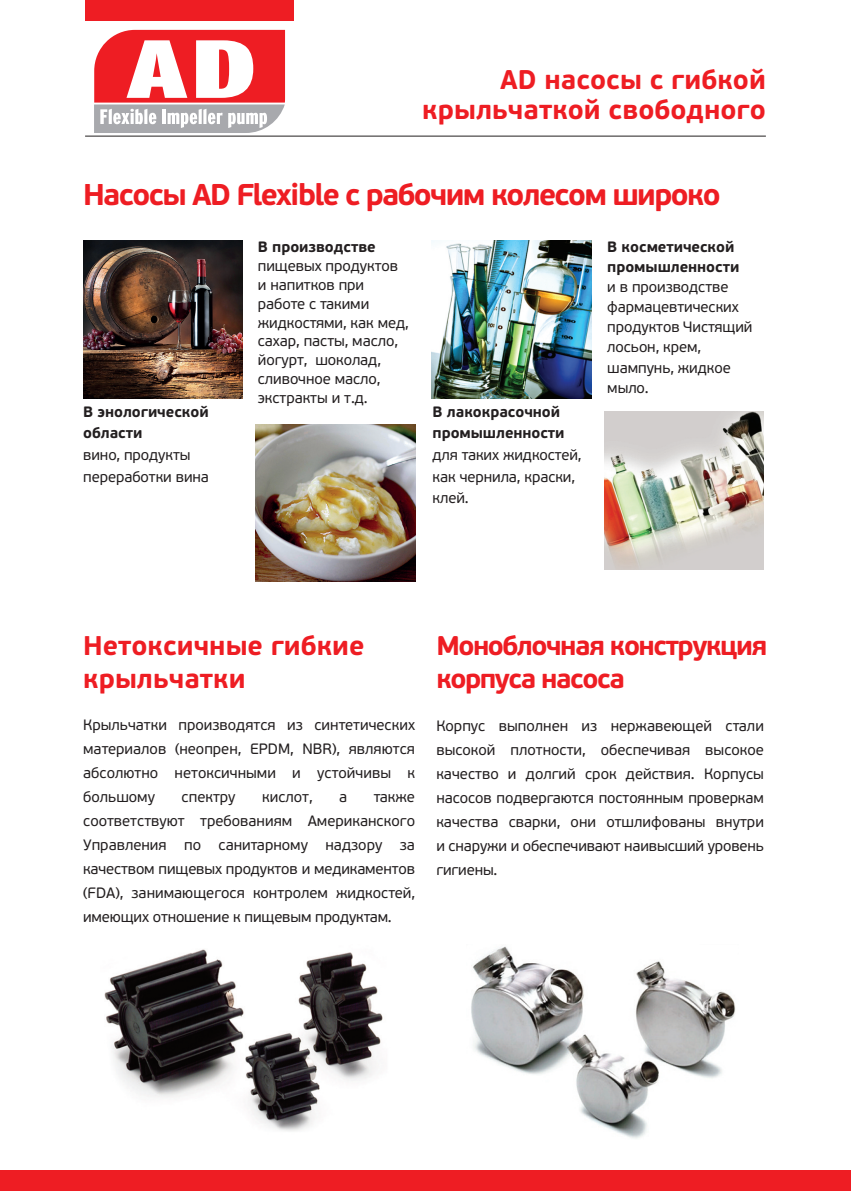
<style>
.page{position:relative;width:851px;height:1191px;background:#fff}
.page>*{position:absolute;margin:0;border:0;box-sizing:border-box;transform-origin:0 0}
.t1{font:700 30px "PF Beau Sans Pro";letter-spacing:-.055em;color:#ee1d23}
.t2{font:700 27px/30px "PF Beau Sans Pro";color:#ee1d23;text-align:right}
.t3{font:700 27px/32.4px "PF Beau Sans Pro";letter-spacing:-.055em;color:#ee1d23}
.t4{font:15px/24px "PF Beau Sans Pro";letter-spacing:-.005em;color:#231f20}
.t5{font:700 15px/21.6px "PF Beau Sans Pro";letter-spacing:-.005em;color:#231f20}
</style>
<div class="page">
<div style="left:0;top:1169px;width:850px;height:22px;background:#ee1d23"></div>
<div style="left:85px;top:0;width:208px;height:21px;background:#ee1d23"></div>
<svg style="left:94px;top:30px;width:191px;height:103px"></svg>
<hr style="left:85px;top:136px;width:680px;height:1px;background:#231f20">
<img style="left:83px;top:241px;width:159px;height:157px">
<img style="left:256px;top:424px;width:159px;height:157px">
<img style="left:432px;top:241px;width:159px;height:157px">
<img style="left:604px;top:412px;width:159px;height:157px">
<img style="left:104px;top:949px;width:279px;height:182px">
<img style="left:471px;top:946px;width:265px;height:193px">
<h2 class="t2" style="left:422px;top:65px;width:345px">AD насосы с гибкой крыльчаткой свободного</h2>
<h1 class="t1" style="left:83px;top:176px;width:638px">Насосы AD Flexible с рабочим колесом широко</h1>
<p class="t5" style="left:83px;top:401px;width:127px">В энологической области</p>
<p class="t4" style="left:83px;top:444px;width:127px;line-height:21.6px">вино, продукты переработки вина</p>
<p class="t5" style="left:258px;top:236px;width:119px">В производстве</p>
<p class="t4" style="left:258px;top:256px;width:152px;line-height:18.9px">пищевых продуктов и напитков при работе с такими жидкостями, как мед, сахар, пасты, масло, йогурт, шоколад, сливочное масло, экстракты и т.д.</p>
<p class="t5" style="left:432px;top:401px;width:133px">В лакокрасочной промышленности</p>
<p class="t4" style="left:432px;top:444px;width:150px;line-height:21.6px">для таких жидкостей, как чернила, краски, клей.</p>
<p class="t5" style="left:607px;top:237px;width:133px;line-height:20.1px">В косметической промышленности</p>
<p class="t4" style="left:607px;top:277px;width:147px;line-height:20.1px">и в производстве фармацевтических продуктов Чистящий лосьон, крем, шампунь, жидкое мыло.</p>
<h2 class="t2" style="left:83px;top:630px;width:283px;line-height:32.4px;text-align:left">Нетоксичные гибкие крыльчатки</h2>
<h2 class="t3" style="left:436px;top:630px;width:332px">Моноблочная конструкция корпуса насоса</h2>
<p class="t4" style="left:83px;top:713px;width:333px;text-align:justify">Крыльчатки производятся из синтетических материалов (неопрен, EPDM, NBR), являются абсолютно нетоксичными и устойчивы к большому</p>
<p class="t4" style="left:436px;top:714px;width:329px;text-align:justify">Корпус выполнен из нержавеющей стали высокой плотности, обеспечивая высокое качество и долгий срок действия. Корпусы насосов подвергаются постоянным проверкам качества сварки, они отшлифованы внутри и снаружи и обеспечивают наивысший уровень гигиены.</p>
<p class="t4" style="left:83px;top:785px;width:333px;text-align:justify;text-indent:290px">также соответствуют требованиям Американского Управления по санитарному надзору за качеством пищевых продуктов и медикаментов (FDA), занимающегося контролем жидкостей, имеющих отношение к пищевым продуктам.</p>
<p class="t4" style="left:181px;top:785px;width:56px">спектру</p>
<p class="t4" style="left:262px;top:785px;width:52px">кислот,</p>
<p class="t4" style="left:339px;top:785px;width:10px">а</p>
</div>
